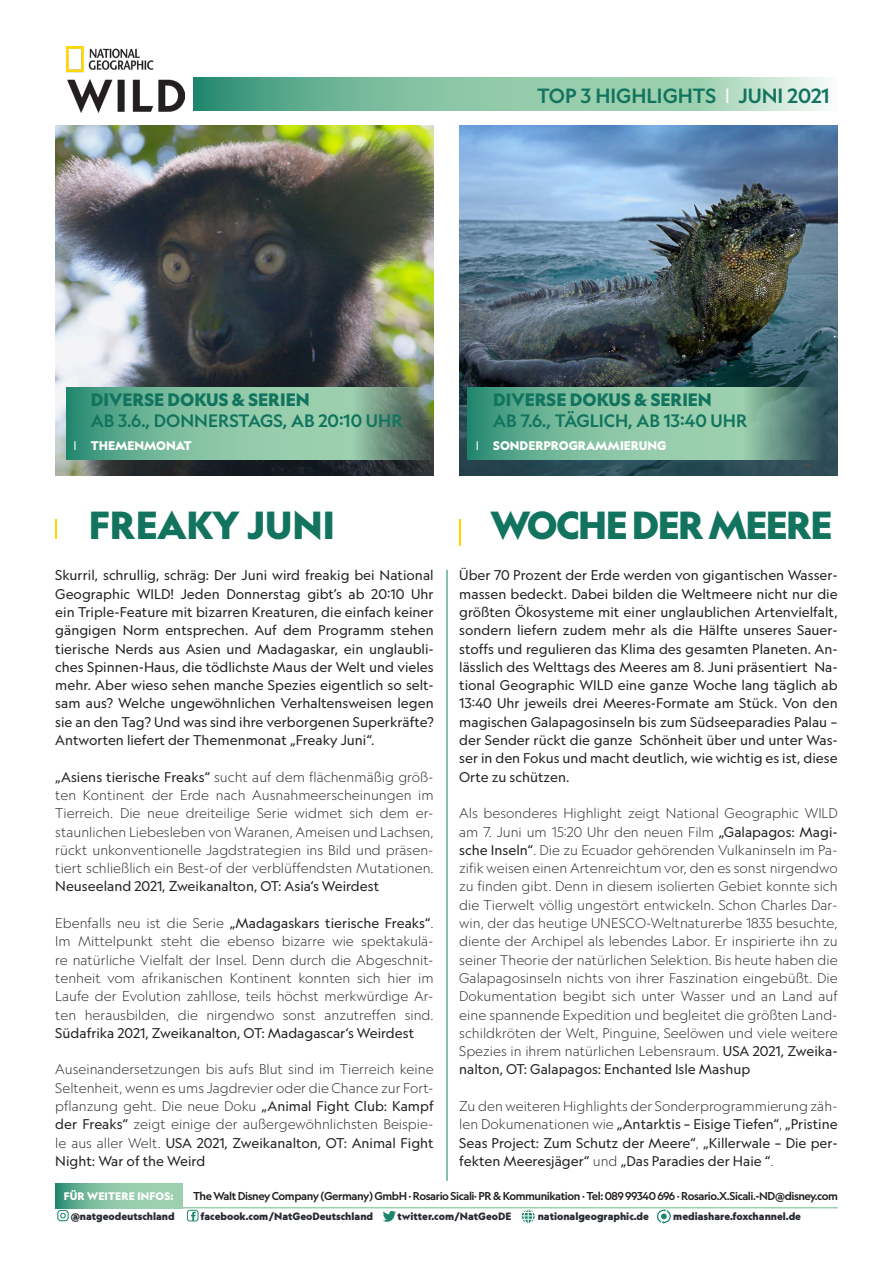
<style>
.page{position:relative;width:893px;height:1263px;background:#fff}
.page>*{position:absolute;margin:0;border:0;box-sizing:border-box;transform-origin:0 0}
.Titel_klein{font:900 37.5px "Geograph";letter-spacing:-.04em;color:#12745e}
.Titel{font:900 37.5px "Geograph";color:#12745e}
.Datum{font:500 19.65px "Geograph";color:#12745e}
.t1{font:500 17.25px "Geograph";color:#12745e}
.t2{font:900 17.25px "Geograph";color:#12745e}
.Fließtext{font:300 13.5px/18.3px "Geograph";color:#231f20;text-align:justify}
.Fließtext-2{font:13.5px/18.3px "Geograph";color:#231f20;text-align:justify}
.Infos{font:900 12px "Geograph";color:#fff}
.Infos-2{font:12px "Geograph";color:#fff}
.t3{font:500 10.95px "Geograph";letter-spacing:-.04em;color:#231f20}
.t4{font:900 10.5px "Geograph";letter-spacing:.015em;color:#fff}
.t5{font:900 10.2px "Geograph";color:#282c31}
.s1{font-weight:400;color:#fff}
.s2{font-weight:400}
.s3{font-weight:300}
</style>
<div class="page">
<hr style="left:55px;top:1207px;width:783px;height:1px;background:#9cd0af">
<svg style="left:55px;top:1183px;width:127px;height:25px;background:#81c0a1"></svg>
<svg style="left:57px;top:1210px;width:12px;height:11px"></svg>
<div style="left:187px;top:1210px;width:11px;height:11px;border:1px solid #1e856d;border-radius:2px"></div>
<svg style="left:191px;top:1212px;width:5px;height:9px"></svg>
<svg style="left:383px;top:1211px;width:13px;height:11px"></svg>
<svg style="left:657px;top:1209px;width:14px;height:15px"></svg>
<div style="left:521px;top:1209px;width:15px;height:15px;border:1px solid #fff;border-radius:50%"></div>
<svg style="left:521px;top:1208px;width:14px;height:16px"></svg>
<hr style="left:55px;top:519px;width:2px;height:20px;background:#fed702">
<hr style="left:459px;top:520px;width:2px;height:26px;background:#fed702">
<img style="left:55px;top:125px;width:379px;height:350px">
<img style="left:459px;top:125px;width:379px;height:350px">
<svg style="left:66px;top:387px;width:368px;height:72px;background:#78b195"></svg>
<svg style="left:468px;top:387px;width:353px;height:72px;background:#76b298"></svg>
<svg style="left:193px;top:77px;width:635px;height:34px;background:#8ac4a8"></svg>
<img style="left:66px;top:47px;width:119px;height:65px">
<p class="Datum" style="left:537px;top:83px;width:294px">TOP 3 HIGHLIGHTS <span class="s1">I</span> JUNI 2021</p>
<p class="t2" style="left:91px;top:389px;width:220px">DIVERSE DOKUS &amp; SERIEN</p>
<p class="t1" style="left:91px;top:410px;width:313px">AB 3.6., DONNERSTAGS, AB 20:10 UHR</p>
<p class="t2" style="left:493px;top:389px;width:220px">DIVERSE DOKUS &amp; SERIEN</p>
<p class="t1" style="left:493px;top:410px;width:256px">AB 7.6., TÄGLICH, AB 13:40 UHR</p>
<p class="Infos" style="left:91px;top:437px;width:102px">THEMENMONAT</p>
<p class="Infos" style="left:493px;top:437px;width:175px">SONDERPROGRAMMIERUNG</p>
<p class="Infos-2" style="left:73px;top:438px;width:5px">I</p>
<p class="Infos-2" style="left:476px;top:438px;width:5px">I</p>
<p class="Titel" style="left:89px;top:500px;width:247px">FREAKY JUNI</p>
<p class="Titel_klein" style="left:491px;top:500px;width:343px">WOCHE DER MEERE</p>
<p class="Fließtext-2" style="left:55px;top:566px;width:380px">Skurril, schrullig, schräg: Der Juni wird freakig bei National Geographic WILD! Jeden Donnerstag gibt’s ab 20:10 Uhr ein Triple-Feature mit bizarren Kreaturen, die einfach keiner gängigen Norm entsprechen. Auf dem Programm stehen tierische Nerds aus Asien und Madagaskar, ein unglaubli&shy;ches Spinnen-Haus, die tödlichste Maus der Welt und vieles mehr. Aber wieso sehen manche Spezies eigentlich so selt&shy;sam aus? Welche ungewöhnlichen Verhaltensweisen legen sie an den Tag? Und was sind ihre verborgenen Superkräfte?<br>Antworten liefert der Themenmonat „Freaky Juni“.</p>
<p class="Fließtext" style="left:55px;top:767px;width:380px"><span class="s2">„Asiens tierische Freaks“</span> sucht auf dem flächenmäßig größ&shy;ten Kontinent der Erde nach Ausnahmeerscheinungen im Tierreich. Die neue dreiteilige Serie widmet sich dem er&shy;staunlichen Liebesleben von Waranen, Ameisen und Lachsen, rückt unkonventionelle Jagdstrategien ins Bild und präsen&shy;tiert schließlich ein Best-of der verblüffendsten Mutationen.<br><span class="s2">Neuseeland 2021, Zweikanalton, OT: Asia‘s Weirdest</span></p>
<p class="Fließtext" style="left:55px;top:914px;width:380px">Ebenfalls neu ist die Serie <span class="s2">„Madagaskars tierische Freaks“</span>.<br>Im Mittelpunkt steht die ebenso bizarre wie spektakulä&shy;re natürliche Vielfalt der Insel. Denn durch die Abgeschnit&shy;tenheit vom afrikanischen Kontinent konnten sich hier im Laufe der Evolution zahllose, teils höchst merkwürdige Ar&shy;ten herausbilden, die nirgendwo sonst anzutreffen sind.<br><span class="s2">Südafrika 2021, Zweikanalton, OT: Madagascar‘s Weirdest</span></p>
<p class="Fließtext" style="left:55px;top:1060px;width:380px">Auseinandersetzungen bis aufs Blut sind im Tierreich keine Seltenheit, wenn es ums Jagdrevier oder die Chance zur Fort&shy;pflanzung geht. Die neue Doku <span class="s2">„Animal Fight Club: Kampf der Freaks“</span> zeigt einige der außergewöhnlichsten Beispie&shy;le aus aller Welt. <span class="s2">USA 2021, Zweikanalton, OT: Animal Fight Night: War of the Weird</span></p>
<p class="Fließtext-2" style="left:459px;top:566px;width:380px">Über 70 Prozent der Erde werden von gigantischen Wasser&shy;massen bedeckt. Dabei bilden die Weltmeere nicht nur die größten Ökosysteme mit einer unglaublichen Artenvielfalt, sondern liefern zudem mehr als die Hälfte unseres Sauer&shy;stoffs und regulieren das Klima des gesamten Planeten. An&shy;lässlich des Welttags des Meeres am 8. Juni präsentiert Na&shy;tional Geographic WILD eine ganze Woche lang täglich ab 13:40 Uhr jeweils drei Meeres-Formate am Stück. Von den magischen Galapagosinseln bis zum Südseeparadies Palau – der Sender rückt die ganze Schönheit über und unter Was&shy;ser in den Fokus und macht deutlich, wie wichtig es ist, diese Orte zu schützen.</p>
<p class="Fließtext" style="left:459px;top:804px;width:380px">Als besonderes Highlight zeigt National Geographic WILD am 7. Juni um 15:20 Uhr den neuen Film <span class="s2">„Galapagos: Magi&shy;sche Inseln“</span>. Die zu Ecuador gehörenden Vulkaninseln im Pa&shy;zifik weisen einen Artenreichtum vor, den es sonst nirgendwo zu finden gibt. Denn in diesem isolierten Gebiet konnte sich die Tierwelt völlig ungestört entwickeln. Schon Charles Dar&shy;win, der das heutige UNESCO-Weltnaturerbe 1835 besuchte, diente der Archipel als lebendes Labor. Er inspirierte ihn zu seiner Theorie der natürlichen Selektion. Bis heute haben die Galapagosinseln nichts von ihrer Faszination eingebüßt. Die Dokumentation begibt sich unter Wasser und an Land auf eine spannende Expedition und begleitet die größten Land&shy;schildkröten der Welt, Pinguine, Seelöwen und viele weitere Spezies in ihrem natürlichen Lebensraum. <span class="s2">USA 2021, Zweika&shy;nalton, OT: Galapagos: Enchanted Isle Mashup</span></p>
<p class="Fließtext-2" style="left:459px;top:1097px;width:380px"><span class="s3">Zu den weiteren Highlights der Sonderprogrammierung zäh&shy;len Dokumenationen wie</span> „Antarktis – Eisige Tiefen“<span class="s3">,</span> „Pristine Seas Project: Zum Schutz der Meere“<span class="s3">,</span> „Killerwale – Die per&shy;fekten Meeresjäger“ <span class="s3">und</span> „Das Paradies der Haie “<span class="s3">.</span></p>
<p class="t4" style="left:64px;top:1189px;width:111px">FÜR WEITERE INFOS:</p>
<p class="t3" style="left:193px;top:1189px;width:647px">The Walt Disney Company (Germany) GmbH · Rosario Sicali· PR &amp; Kommunikation · Tel: 089 99340 696 · Rosario.X.Sicali.-ND@disney.com</p>
<p class="t5" style="left:71px;top:1209px;width:106px">@natgeodeutschland</p>
<p class="t5" style="left:201px;top:1209px;width:174px">facebook.com/NatGeoDeutschland</p>
<p class="t5" style="left:397px;top:1209px;width:115px">twitter.com/NatGeoDE</p>
<p class="t5" style="left:538px;top:1209px;width:113px">nationalgeographic.de</p>
<p class="t5" style="left:673px;top:1209px;width:129px">mediashare.foxchannel.de</p>
</div>
